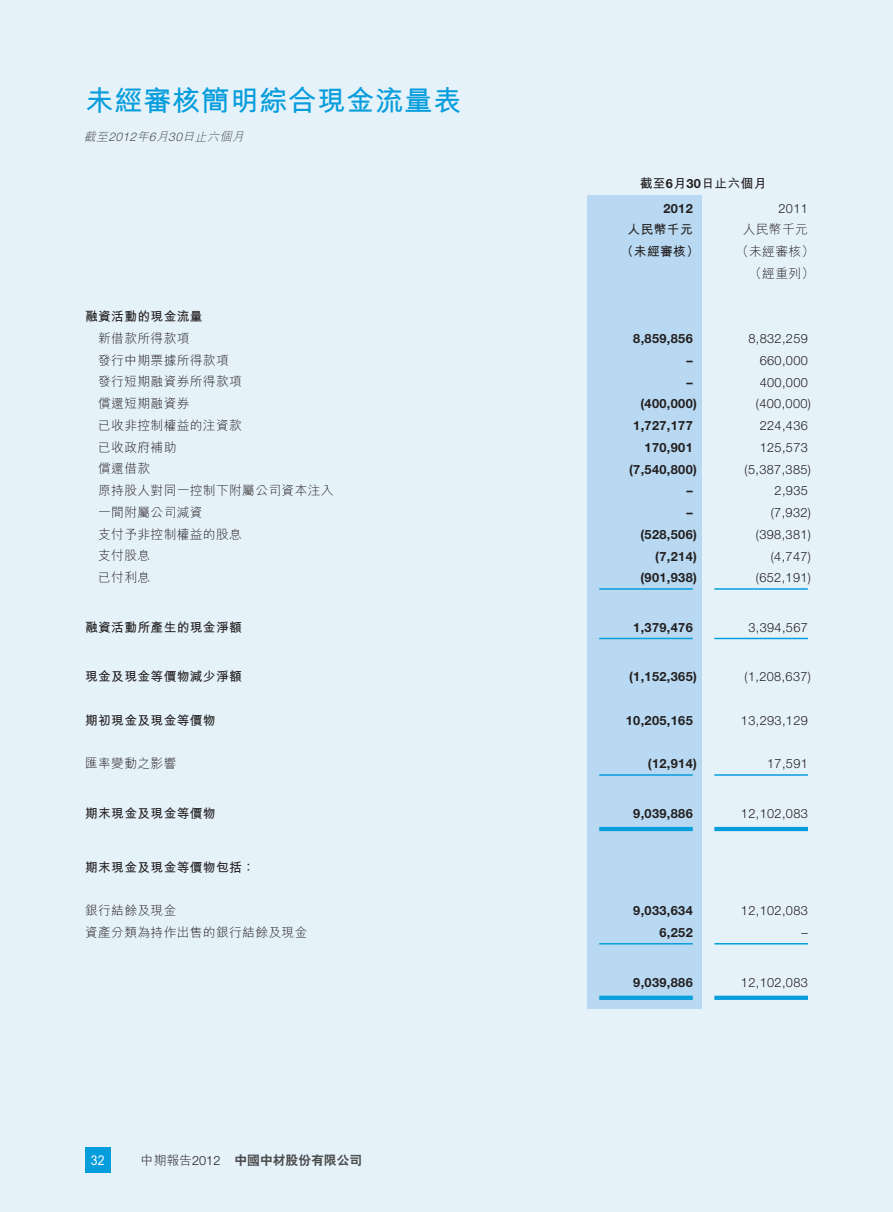
<style>
.page{position:relative;width:893px;height:1212px;background:#e6f2fa}
.page>*{position:absolute;margin:0;border:0;box-sizing:border-box;transform-origin:0 0}
.t1{font:700 28.5px "M Hei HK";letter-spacing:.02em;color:#069ddc}
.t2{font:700 13.5px "M Hei HK";color:#fff;scale:.9 1}
.t3{font:300 12.75px "Helvetica Neue LT Std";letter-spacing:.03em;color:#231f20}
.t4{font:700 12.75px "Helvetica Neue LT Std";letter-spacing:.03em;color:#231f20}
.t5{font:300 12.75px/21.8px "M Hei HK";letter-spacing:.03em;color:#231f20;text-align:right}
.t6{font:700 12.75px/24.8px "M Hei HK";letter-spacing:.03em;color:#231f20}
.t7{font:800 12.75px "C Hei 2 HK";letter-spacing:.005em;color:#4b4c4d}
.t8{font:italic 300 12px "M Hei HK";color:#4b4c4d}
.s1{font-family:"Helvetica Neue LT Std"}
.s2{font-weight:300}
.s3{font-family:"M Hei HK";font-weight:300;color:#231f20}
.s4{font-family:"Helvetica Neue LT Std";font-weight:300;color:#231f20}
</style>
<div class="page">
<div style="left:85px;top:1147px;width:26px;height:26px;background:#069ddc"></div>
<div style="left:587px;top:195px;width:115px;height:813px;background:#b8d9f1"></div>
<hr style="left:599px;top:588px;width:94px;height:2px;background:#069ddc">
<hr style="left:714px;top:588px;width:94px;height:2px;background:#069ddc">
<hr style="left:599px;top:638px;width:94px;height:1px;background:#069ddc">
<hr style="left:714px;top:638px;width:94px;height:1px;background:#069ddc">
<hr style="left:599px;top:774px;width:94px;height:2px;background:#069ddc">
<hr style="left:714px;top:774px;width:94px;height:2px;background:#069ddc">
<hr style="left:599px;top:827px;width:94px;height:4px;background:#069ddc">
<hr style="left:714px;top:827px;width:94px;height:4px;background:#069ddc">
<hr style="left:599px;top:943px;width:94px;height:1px;background:#069ddc">
<hr style="left:714px;top:943px;width:94px;height:1px;background:#069ddc">
<svg style="left:599px;top:996px;width:94px;height:4px"></svg>
<svg style="left:714px;top:996px;width:94px;height:4px"></svg>
<p class="t1" style="left:85px;top:80px;width:378px">未經審核簡明綜合現金流量表</p>
<p class="t8" style="left:84px;top:128px;width:165px">截至<span class="s1">2012</span>年<span class="s1">6</span>月<span class="s1">30</span>日止六個月</p>
<p class="t6" style="left:85px;top:305px;width:119px;line-height:21.8px;text-align:center">融資活動的現金流量<span class="s2">新借款所得款項</span></p>
<p class="t6" style="left:663px;top:170px;width:105px;text-indent:-24px">截至<span class="s1">6</span>月<span class="s1">30</span>日止六個月<br><span class="s1">2012</span></p>
<p class="t3" style="left:778px;top:200px;width:31px">2011</p>
<p class="t6" style="left:628px;top:216px;width:67px">人民幣千元</p>
<p class="t5" style="left:743px;top:218px;width:67px">人民幣千元</p>
<p class="t6" style="left:621px;top:238px;width:80px">（未經審核）</p>
<p class="t5" style="left:736px;top:240px;width:80px">（未經審核）（經重列）</p>
<p class="t4" style="left:633px;top:331px;width:61px">8,859,856</p>
<p class="t3" style="left:748px;top:331px;width:61px">8,832,259</p>
<p class="t5" style="left:98px;top:349px;width:132px">發行中期票據所得款項</p>
<p class="t4" style="left:686px;top:352px;width:8px">–</p>
<p class="t3" style="left:760px;top:352px;width:50px">660,000</p>
<p class="t5" style="left:98px;top:370px;width:145px">發行短期融資券所得款項</p>
<p class="t4" style="left:686px;top:374px;width:8px">–</p>
<p class="t3" style="left:760px;top:374px;width:50px">400,000</p>
<p class="t5" style="left:98px;top:392px;width:93px">償還短期融資券</p>
<p class="t4" style="left:640px;top:396px;width:58px">(400,000)</p>
<p class="t3" style="left:756px;top:396px;width:57px">(400,000)</p>
<p class="t5" style="left:98px;top:414px;width:145px">已收非控制權益的注資款</p>
<p class="t4" style="left:633px;top:418px;width:61px">1,727,177</p>
<p class="t3" style="left:760px;top:418px;width:50px">224,436</p>
<p class="t5" style="left:98px;top:436px;width:80px">已收政府補助</p>
<p class="t4" style="left:645px;top:439px;width:50px">170,901</p>
<p class="t3" style="left:760px;top:439px;width:50px">125,573</p>
<p class="t5" style="left:98px;top:457px;width:54px">償還借款</p>
<p class="t4" style="left:629px;top:461px;width:69px">(7,540,800)</p>
<p class="t3" style="left:745px;top:461px;width:68px">(5,387,385)</p>
<p class="t5" style="left:98px;top:479px;width:237px">原持股人對同一控制下附屬公司資本注入</p>
<p class="t4" style="left:686px;top:483px;width:8px">–</p>
<p class="t3" style="left:775px;top:483px;width:35px">2,935</p>
<p class="t5" style="left:98px;top:501px;width:106px">一間附屬公司減資</p>
<p class="t4" style="left:686px;top:505px;width:8px">–</p>
<p class="t3" style="left:771px;top:505px;width:42px">(7,932)</p>
<p class="t5" style="left:98px;top:523px;width:145px">支付予非控制權益的股息</p>
<p class="t4" style="left:640px;top:526px;width:58px">(528,506)</p>
<p class="t3" style="left:756px;top:526px;width:57px">(398,381)</p>
<p class="t5" style="left:98px;top:544px;width:54px">支付股息</p>
<p class="t4" style="left:655px;top:548px;width:43px">(7,214)</p>
<p class="t3" style="left:771px;top:548px;width:42px">(4,747)</p>
<p class="t5" style="left:98px;top:566px;width:54px">已付利息</p>
<p class="t4" style="left:640px;top:570px;width:58px">(901,938)</p>
<p class="t3" style="left:756px;top:570px;width:57px">(652,191)</p>
<p class="t6" style="left:85px;top:614px;width:158px">融資活動所產生的現金淨額</p>
<p class="t4" style="left:633px;top:619px;width:61px">1,379,476</p>
<p class="t3" style="left:748px;top:619px;width:61px">3,394,567</p>
<p class="t6" style="left:85px;top:663px;width:158px">現金及現金等價物減少淨額</p>
<p class="t4" style="left:629px;top:669px;width:69px">(1,152,365)</p>
<p class="t3" style="left:745px;top:669px;width:68px">(1,208,637)</p>
<p class="t6" style="left:85px;top:707px;width:132px">期初現金及現金等價物</p>
<p class="t4" style="left:626px;top:712px;width:68px">10,205,165</p>
<p class="t3" style="left:741px;top:712px;width:68px">13,293,129</p>
<p class="t5" style="left:85px;top:752px;width:93px">匯率變動之影響</p>
<p class="t4" style="left:648px;top:756px;width:51px">(12,914)</p>
<p class="t3" style="left:767px;top:756px;width:42px">17,591</p>
<p class="t6" style="left:85px;top:800px;width:132px">期末現金及現金等價物</p>
<p class="t4" style="left:633px;top:805px;width:61px">9,039,886</p>
<p class="t3" style="left:741px;top:805px;width:68px">12,102,083</p>
<p class="t6" style="left:85px;top:854px;width:172px">期末現金及現金等價物包括：</p>
<p class="t5" style="left:85px;top:899px;width:93px">銀行結餘及現金</p>
<p class="t4" style="left:633px;top:903px;width:61px">9,033,634</p>
<p class="t3" style="left:741px;top:903px;width:68px">12,102,083</p>
<p class="t5" style="left:85px;top:921px;width:224px">資產分類為持作出售的銀行結餘及現金</p>
<p class="t4" style="left:659px;top:925px;width:35px">6,252</p>
<p class="t3" style="left:801px;top:925px;width:8px">–</p>
<p class="t4" style="left:633px;top:974px;width:61px">9,039,886</p>
<p class="t3" style="left:741px;top:974px;width:68px">12,102,083</p>
<p class="t2" style="left:91px;top:1150px;width:17px">32</p>
<p class="t7" style="left:141px;top:1152px;width:223px"><span class="s3">中期報告</span><span class="s4">2012</span> 中國中材股份有限公司</p>
</div>
